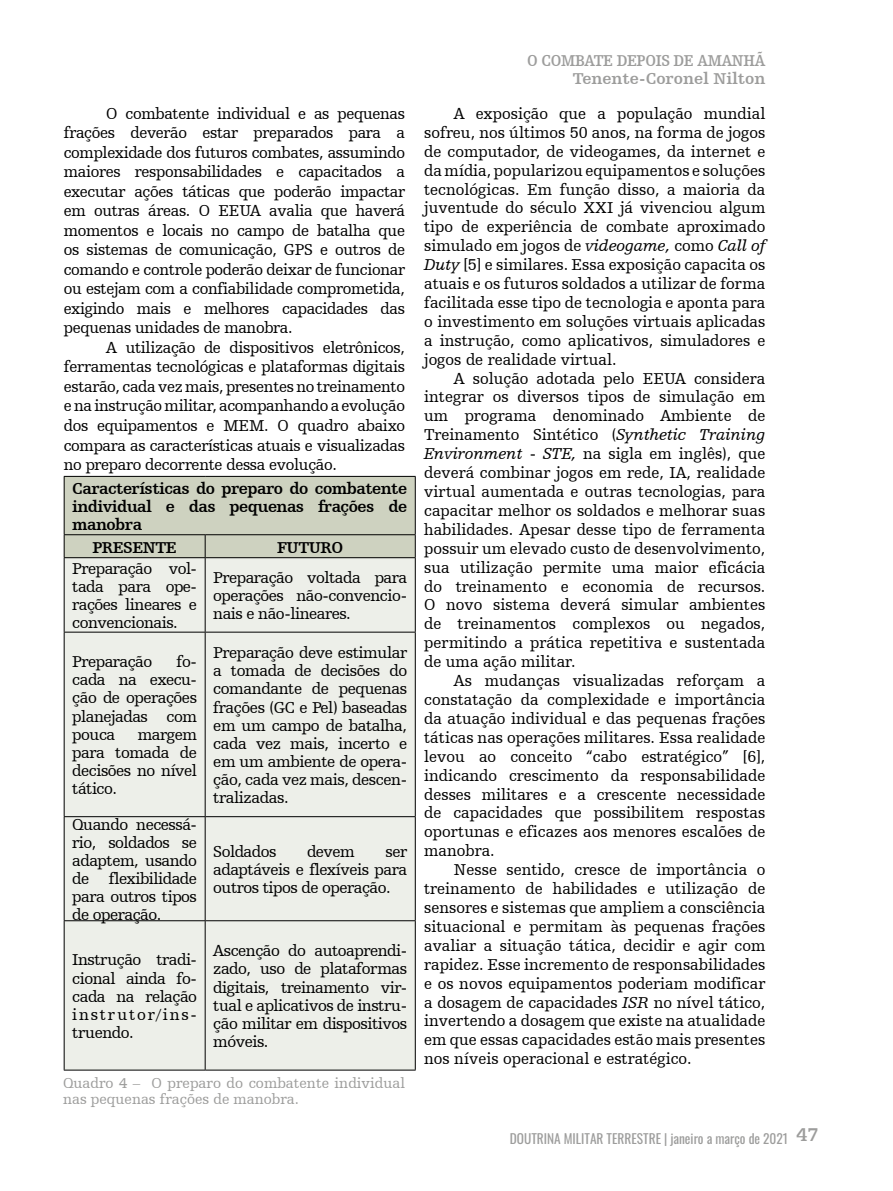
<style>
.page{position:relative;width:893px;height:1191px;background:#fff}
.page>*{position:absolute;margin:0;border:0;box-sizing:border-box;transform-origin:0 0}
.List_Paragraph{font:16.5px/18.9px "Humanist Slabserif 712 BT";letter-spacing:-.03em;color:#000;text-align:justify}
.t1{font:700 16.5px/18.1px "Humanist Slabserif 712 BT";letter-spacing:-.03em;color:#000;text-align:justify}
.editorial{font:700 16.5px "Humanist Slabserif 712 BT";letter-spacing:-.02em;color:#9d9d9c;scale:.9 1}
.editorial-2{font:700 16.5px "Humanist Slabserif 712 BT";color:#9d9d9c}
.t2{font:15px/16.5px "Humanist Slabserif 712 BT";color:#9d9d9c}
.t3{font:13.35px "Oswald";color:#9d9d9c}
.s1{font-style:italic}
</style>
<div class="page">
<div style="left:64px;top:557px;width:351px;height:513px;background:#edefe9"></div>
<div style="left:64px;top:476px;width:351px;height:81px;background:#ced2c0"></div>
<hr style="left:64px;top:476px;width:141px;height:1px;background:#000">
<hr style="left:205px;top:476px;width:211px;height:1px;background:#000">
<hr style="left:64px;top:534px;width:141px;height:1px;background:#000">
<hr style="left:205px;top:534px;width:211px;height:1px;background:#000">
<hr style="left:64px;top:557px;width:141px;height:1px;background:#000">
<hr style="left:205px;top:557px;width:211px;height:1px;background:#000">
<hr style="left:64px;top:632px;width:141px;height:1px;background:#000">
<hr style="left:205px;top:632px;width:211px;height:1px;background:#000">
<hr style="left:64px;top:816px;width:141px;height:1px;background:#000">
<hr style="left:205px;top:816px;width:211px;height:1px;background:#000">
<hr style="left:64px;top:920px;width:141px;height:1px;background:#000">
<hr style="left:205px;top:920px;width:211px;height:1px;background:#000">
<hr style="left:64px;top:1069px;width:141px;height:1px;background:#000">
<hr style="left:205px;top:1069px;width:211px;height:1px;background:#000">
<hr style="left:64px;top:477px;width:1px;height:57px;background:#000">
<svg style="left:64px;top:535px;width:1px;height:22px"></svg>
<hr style="left:64px;top:558px;width:1px;height:74px;background:#000">
<hr style="left:64px;top:632px;width:1px;height:184px;background:#000">
<hr style="left:64px;top:817px;width:1px;height:103px;background:#000">
<hr style="left:64px;top:921px;width:1px;height:148px;background:#000">
<hr style="left:415px;top:477px;width:1px;height:57px;background:#000">
<svg style="left:205px;top:535px;width:1px;height:22px"></svg>
<svg style="left:415px;top:535px;width:1px;height:22px"></svg>
<hr style="left:205px;top:558px;width:1px;height:74px;background:#000">
<hr style="left:415px;top:558px;width:1px;height:74px;background:#000">
<hr style="left:205px;top:632px;width:1px;height:184px;background:#000">
<hr style="left:415px;top:632px;width:1px;height:184px;background:#000">
<hr style="left:205px;top:817px;width:1px;height:103px;background:#000">
<hr style="left:415px;top:817px;width:1px;height:103px;background:#000">
<hr style="left:205px;top:921px;width:1px;height:148px;background:#000">
<hr style="left:415px;top:921px;width:1px;height:148px;background:#000">
<p class="List_Paragraph" style="left:64px;top:103px;width:343px;line-height:19.5px;text-indent:43px">O combatente individual e as pequenas frações deverão estar preparados para a complexidade dos futuros combates, assumindo maiores responsabilidades e capacitados a executar ações táticas que poderão impactar em outras áreas. O EEUA avalia que haverá momentos e locais no campo de batalha que os sistemas de comunicação, GPS e outros de comando e controle poderão deixar de funcionar ou estejam com a confiabilidade comprometida, exigindo mais e melhores capacidades das pequenas unidades de manobra.</p>
<p class="List_Paragraph" style="left:64px;top:337px;width:343px;line-height:19.5px;text-indent:43px">A utilização de dispositivos eletrônicos, ferramentas tecnológicas e plataformas digitais estarão, cada vez mais, presentes no treinamento e na instrução militar, acompanhando a evolução dos equipamentos e MEM. O quadro abaixo compara as características atuais e visualizadas no preparo decorrente dessa evolução.</p>
<p class="t1" style="left:72px;top:479px;width:336px">Características do preparo do combatente individual e das pequenas frações de manobra</p>
<p class="t1" style="left:92px;top:537px;width:86px">PRESENTE</p>
<p class="t1" style="left:277px;top:537px;width:68px">FUTURO</p>
<p class="List_Paragraph" style="left:72px;top:559px;width:126px;line-height:18.1px">Preparação vol&shy;tada para ope&shy;rações lineares e convencionais.</p>
<p class="List_Paragraph" style="left:213px;top:568px;width:195px;line-height:18.1px">Preparação voltada para operações não-convencio&shy;nais e não-lineares.</p>
<p class="List_Paragraph" style="left:72px;top:652px;width:82px">Preparação</p>
<p class="List_Paragraph" style="left:213px;top:643px;width:195px;line-height:18.1px">Preparação deve estimular a tomada de decisões do comandante de pequenas frações (GC e Pel) baseadas em um campo de batalha, cada vez mais, incerto e em um ambiente de opera&shy;ção, cada vez mais, descen&shy;tralizadas.</p>
<p class="List_Paragraph" style="left:72px;top:652px;width:126px;line-height:18.1px;text-indent:104px">fo&shy;cada na execu&shy;ção de operações planejadas com pouca</p>
<p class="List_Paragraph" style="left:72px;top:725px;width:126px;line-height:18.1px;text-indent:65px">margem para tomada de decisões no nível tático.</p>
<p class="List_Paragraph" style="left:72px;top:814px;width:126px;line-height:18.1px">Quando necessá&shy;rio, soldados se adaptem, usando de flexibilidade para outros tipos de operação.</p>
<p class="List_Paragraph" style="left:213px;top:841px;width:65px">Soldados</p>
<p class="List_Paragraph" style="left:307px;top:841px;width:49px">devem</p>
<p class="List_Paragraph" style="left:213px;top:842px;width:195px;line-height:18.1px;text-indent:172px">ser adaptáveis e flexíveis para outros tipos de operação.</p>
<p class="List_Paragraph" style="left:72px;top:950px;width:126px;line-height:18.1px">Instrução tradi&shy;cional ainda fo&shy;cada na relação instrutor/ins&shy;truendo.</p>
<p class="List_Paragraph" style="left:213px;top:941px;width:195px;line-height:18.1px">Ascenção do autoaprendi&shy;zado, uso de plataformas digitais, treinamento vir&shy;tual e aplicativos de instru&shy;ção militar em dispositivos móveis.</p>
<p class="t2" style="left:63px;top:1074px;width:343px">Quadro 4 – O preparo do combatente individual nas pequenas frações de manobra.</p>
<p class="editorial" style="left:527px;top:50px;width:266px">O COMBATE DEPOIS DE AMANHÃ</p>
<p class="editorial-2" style="left:573px;top:68px;width:194px">Tenente-Coronel Nilton</p>
<p class="List_Paragraph" style="left:424px;top:104px;width:343px;text-indent:30px">A exposição que a população mundial sofreu, nos últimos 50 anos, na forma de jogos de computador, de videogames, da internet e da mídia, popularizou equipamentos e soluções tecnológicas. Em função disso, a maioria da juventude do século XXI já vivenciou algum tipo de experiência de combate aproximado simulado em jogos de <span class="s1">videogame,</span> como <span class="s1">Call of Duty</span> [5] e similares. Essa exposição capacita os atuais e os futuros soldados a utilizar de forma facilitada esse tipo de tecnologia e aponta para o investimento em soluções virtuais aplicadas a instrução, como aplicativos, simuladores e jogos de realidade virtual.</p>
<p class="List_Paragraph" style="left:424px;top:368px;width:343px;text-indent:30px">A solução adotada pelo EEUA considera integrar os diversos tipos de simulação em um programa denominado Ambiente de Treinamento Sintético (<span class="s1">Synthetic Training Environment</span> - <span class="s1">STE,</span> na sigla em inglês), que deverá combinar jogos em rede, IA, realidade virtual aumentada e outras tecnologias, para capacitar melhor os soldados e melhorar suas habilidades. Apesar desse tipo de ferramenta possuir um elevado custo de desenvolvimento, sua utilização permite uma maior eficácia do treinamento e economia de recursos.<br>O novo sistema deverá simular ambientes de treinamentos complexos ou negados, permitindo a prática repetitiva e sustentada de uma ação militar.</p>
<p class="List_Paragraph" style="left:424px;top:671px;width:343px;text-indent:30px">As mudanças visualizadas reforçam a constatação da complexidade e importância da atuação individual e das pequenas frações táticas nas operações militares. Essa realidade levou ao conceito “cabo estratégico” [6], indicando crescimento da responsabilidade desses militares e a crescente necessidade de capacidades que possibilitem respostas oportunas e eficazes aos menores escalões de manobra.</p>
<p class="List_Paragraph" style="left:424px;top:860px;width:343px;text-indent:30px">Nesse sentido, cresce de importância o treinamento de habilidades e utilização de sensores e sistemas que ampliem a consciência situacional e permitam às pequenas frações avaliar a situação tática, decidir e agir com rapidez. Esse incremento de responsabilidades e os novos equipamentos poderiam modificar a dosagem de capacidades <span class="s1">ISR</span> no nível tático, invertendo a dosagem que existe na atualidade em que essas capacidades estão mais presentes nos níveis operacional e estratégico.</p>
<p class="t3" style="left:510px;top:1126px;width:310px">DOUTRINA MILITAR TERRESTRE | janeiro a março de 2021 <sup>47</sup></p>
</div>
